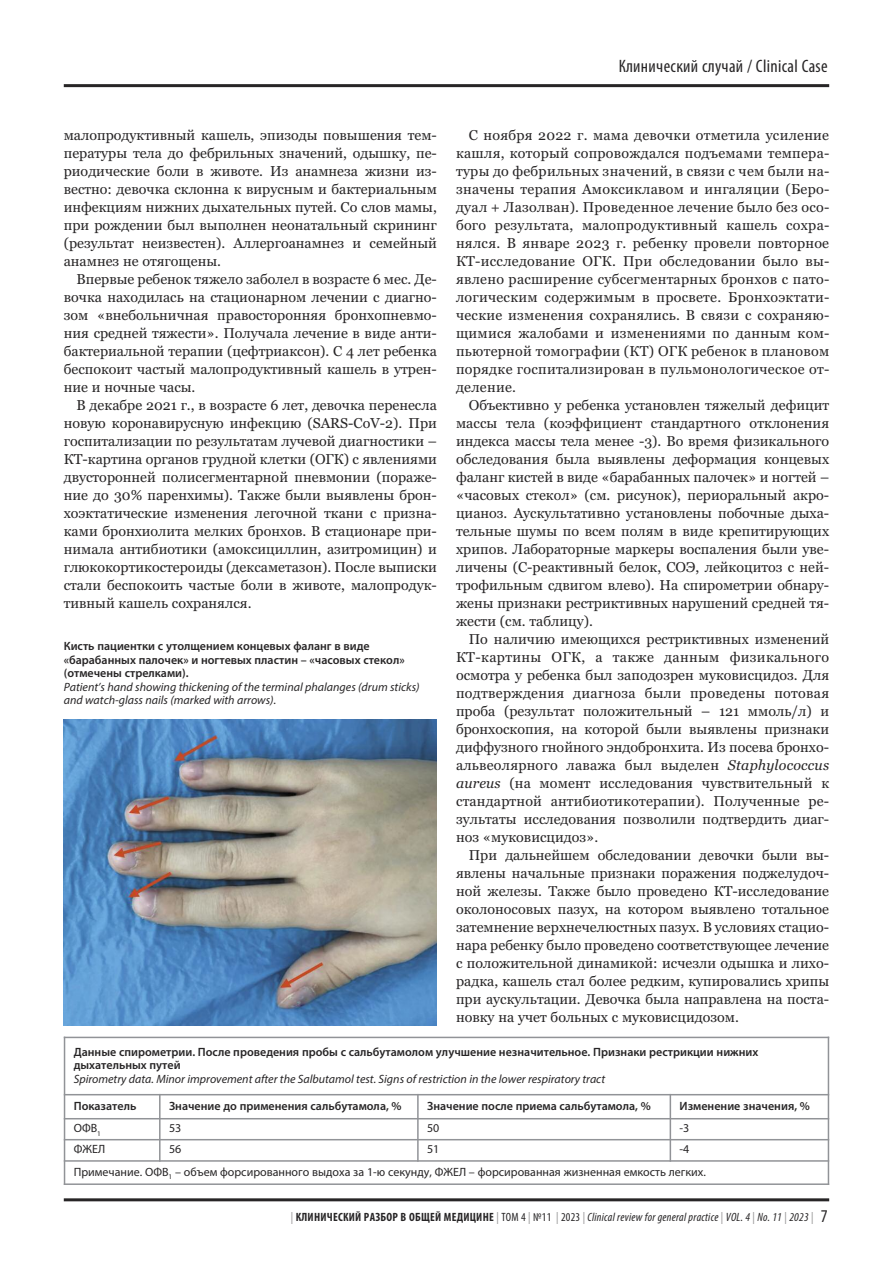
<style>
.page{position:relative;width:893px;height:1263px;background:#fff}
.page>*{position:absolute;margin:0;border:0;box-sizing:border-box;transform-origin:0 0}
.t1{font:condensed 18px "Myriad Pro";letter-spacing:.02em;color:#272526}
.t2{font:14.25px/18px "Georgia";color:#272526;text-align:justify}
.t3{font:600 12px/13.5px "Myriad Pro";color:#272526}
.t4{font:italic 12px/13.5px "Myriad Pro";color:#272526}
.t5{font:12px/22.2px "Myriad Pro";color:#272526}
.t6{font:italic condensed 12px "Myriad Pro";letter-spacing:.02em;color:#272526}
.s1{font-style:italic}
.s2{font-style:normal;color:#939293}
.s3{font-weight:700;font-style:normal}
.s4{font-style:normal}
.s5{font-style:normal;font-size:18px}
</style>
<div class="page">
<hr style="left:64px;top:1198px;width:765px;height:3px;background:#272526">
<hr style="left:64px;top:84px;width:765px;height:3px;background:#272526">
<img style="left:64px;top:719px;width:373px;height:306px">
<hr style="left:64px;top:1037px;width:1px;height:148px;background:#919397">
<hr style="left:159px;top:1094px;width:2px;height:68px;background:#919397">
<hr style="left:417px;top:1094px;width:2px;height:68px;background:#919397">
<hr style="left:670px;top:1094px;width:1px;height:68px;background:#919397">
<hr style="left:828px;top:1037px;width:1px;height:148px;background:#919397">
<hr style="left:64px;top:1037px;width:765px;height:1px;background:#919397">
<hr style="left:64px;top:1094px;width:765px;height:1px;background:#919397">
<hr style="left:64px;top:1118px;width:765px;height:1px;background:#919397">
<hr style="left:64px;top:1139px;width:765px;height:1px;background:#919397">
<hr style="left:64px;top:1160px;width:765px;height:2px;background:#919397">
<hr style="left:64px;top:1183px;width:765px;height:2px;background:#919397">
<p class="t1" style="left:619px;top:60px;width:211px">Клинический случай / Clinical Case</p>
<p class="t2" style="left:64px;top:126px;width:375px">малопродуктивный кашель, эпизоды повышения тем&shy;пературы тела до фебрильных значений, одышку, пе&shy;риодические боли в животе. Из анамнеза жизни из&shy;вестно: девочка склонна к вирусным и бактериальным инфекциям нижних дыхательных путей. Со слов мамы, при рождении был выполнен неонатальный скрининг (результат неизвестен). Аллергоанамнез и семейный анамнез не отягощены.</p>
<p class="t2" style="left:64px;top:270px;width:375px;text-indent:13px">Впервые ребенок тяжело заболел в возрасте 6 мес. Де&shy;вочка находилась на стационарном лечении с диагно&shy;зом «внебольничная правосторонняя бронхопневмо&shy;ния средней тяжести». Получала лечение в виде анти&shy;бактериальной терапии (цефтриаксон). С 4 лет ребенка беспокоит частый малопродуктивный кашель в утрен&shy;ние и ночные часы.</p>
<p class="t2" style="left:64px;top:396px;width:375px;text-indent:13px">В декабре 2021 г., в возрасте 6 лет, девочка перенесла новую коронавирусную инфекцию (SARS-СoV-2). При госпитализации по результатам лучевой диагностики – КТ-картина органов грудной клетки (ОГК) с явлениями двусторонней полисегментарной пневмонии (пораже&shy;ние до 30% паренхимы). Также были выявлены брон&shy;хоэктатические изменения легочной ткани с призна&shy;ками бронхиолита мелких бронхов. В стационаре при&shy;нимала антибиотики (амоксициллин, азитромицин) и глюкокортикостероиды (дексаметазон). После выписки стали беспокоить частые боли в животе, малопродук&shy;тивный кашель сохранялся.</p>
<p class="t3" style="left:64px;top:640px;width:342px">Кисть пациентки с утолщением концевых фаланг в виде «барабанных палочек» и ногтевых пластин – «часовых стекол» (отмечены стрелками).</p>
<p class="t4" style="left:64px;top:681px;width:357px">Patient’s hand showing thickening of the terminal phalanges (drum sticks) and watch-glass nails (marked with arrows).</p>
<p class="t2" style="left:456px;top:126px;width:375px;text-indent:13px">С ноября 2022 г. мама девочки отметила усиление кашля, который сопровождался подъемами темпера&shy;туры до фебрильных значений, в связи с чем были на&shy;значены терапия Амоксиклавом и ингаляции (Беро&shy;дуал + Лазолван). Проведенное лечение было без осо&shy;бого результата, малопродуктивный кашель сохра&shy;нялся. В январе 2023 г. ребенку провели повторное КТ-исследование ОГК. При обследовании было вы&shy;явлено расширение субсегментарных бронхов с пато&shy;логическим содержимым в просвете. Бронхоэктати&shy;ческие изменения сохранялись. В связи с сохраняю&shy;щимися жалобами и изменениями по данным ком&shy;пьютерной томографии (КТ) ОГК ребенок в плановом порядке госпитализирован в пульмонологическое от&shy;деление.</p>
<p class="t2" style="left:456px;top:396px;width:375px;text-indent:13px">Объективно у ребенка установлен тяжелый дефицит массы тела (коэффициент стандартного отклонения индекса массы тела менее -3). Во время физикального обследования была выявлены деформация концевых фаланг кистей в виде «барабанных палочек» и ногтей – «часовых стекол» (см. рисунок), периоральный акро&shy;цианоз. Аускультативно установлены побочные дыха&shy;тельные шумы по всем полям в виде крепитирующих хрипов. Лабораторные маркеры воспаления были уве&shy;личены (С-реактивный белок, СОЭ, лейкоцитоз с ней&shy;трофильным сдвигом влево). На спирометрии обнару&shy;жены признаки рестриктивных нарушений средней тя&shy;жести (см. таблицу).</p>
<p class="t2" style="left:456px;top:630px;width:375px;text-indent:13px">По наличию имеющихся рестриктивных изменений КТ-картины ОГК, а также данным физикального осмотра у ребенка был заподозрен муковисцидоз. Для подтверждения диагноза были проведены потовая проба (результат положительный – 121 ммоль/л) и бронхоскопия, на которой были выявлены признаки диффузного гнойного эндобронхита. Из посева бронхо&shy;альвеолярного лаважа был выделен <span class="s1">Staphylococcus aureus</span> (на момент исследования чувствительный к стандартной антибиотикотерапии). Полученные ре&shy;зультаты исследования позволили подтвердить диаг&shy;ноз «муковисцидоз».</p>
<p class="t2" style="left:456px;top:846px;width:375px;text-indent:13px">При дальнейшем обследовании девочки были вы&shy;явлены начальные признаки поражения поджелудоч&shy;ной железы. Также было проведено КТ-исследование околоносовых пазух, на котором выявлено тотальное затемнение верхнечелюстных пазух. В условиях стацио&shy;нара ребенку было проведено соответствующее лечение с положительной динамикой: исчезли одышка и лихо&shy;радка, кашель стал более редким, купировались хрипы при аускультации. Девочка была направлена на поста&shy;новку на учет больных с муковисцидозом.</p>
<p class="t3" style="left:74px;top:1046px;width:686px">Данные спирометрии. После проведения пробы с сальбутамолом улучшение незначительное. Признаки рестрикции нижних дыхательных путей</p>
<p class="t4" style="left:74px;top:1073px;width:533px">Spirometry data. Minor improvement after the Salbutamol test. Signs of restriction in the lower respiratory tract</p>
<p class="t3" style="left:74px;top:1100px;width:64px">Показатель</p>
<p class="t3" style="left:169px;top:1100px;width:234px">Значение до применения сальбутамола, %</p>
<p class="t3" style="left:427px;top:1100px;width:225px">Значение после приема сальбутамола, %</p>
<p class="t3" style="left:680px;top:1100px;width:132px">Изменение значения, %</p>
<p class="t5" style="left:74px;top:1118px;width:29px">ОФВ<sub>1</sub></p>
<p class="t5" style="left:169px;top:1118px;width:14px">53</p>
<p class="t5" style="left:427px;top:1118px;width:14px">50</p>
<p class="t5" style="left:680px;top:1118px;width:11px">-3</p>
<p class="t5" style="left:74px;top:1139px;width:33px">ФЖЕЛ</p>
<p class="t5" style="left:169px;top:1139px;width:14px">56</p>
<p class="t5" style="left:427px;top:1139px;width:14px">51</p>
<p class="t5" style="left:74px;top:1139px;width:634px;text-indent:606px">-4<br>Примечание. ОФВ<sub>1</sub> – объем форсированного выдоха за 1-ю секунду, ФЖЕЛ – форсированная жизненная емкость легких.</p>
<p class="t6" style="left:291px;top:1212px;width:538px"><span class="s2">|</span> <span class="s3">КЛИНИЧЕСКИЙ РАЗБОР В ОБЩЕЙ МЕДИЦИНЕ</span> <span class="s2">|</span> <span class="s4">ТОМ 4</span> <span class="s2">|</span> <span class="s4">№11</span> <span class="s2">|</span> <span class="s4">2023</span> <span class="s2">|</span> Clinical review for general practice <span class="s2">|</span> VOL. 4 <span class="s2">|</span> No. 11 <span class="s2">|</span> 2023 <span class="s2">|</span> <span class="s5">7</span></p>
</div>
